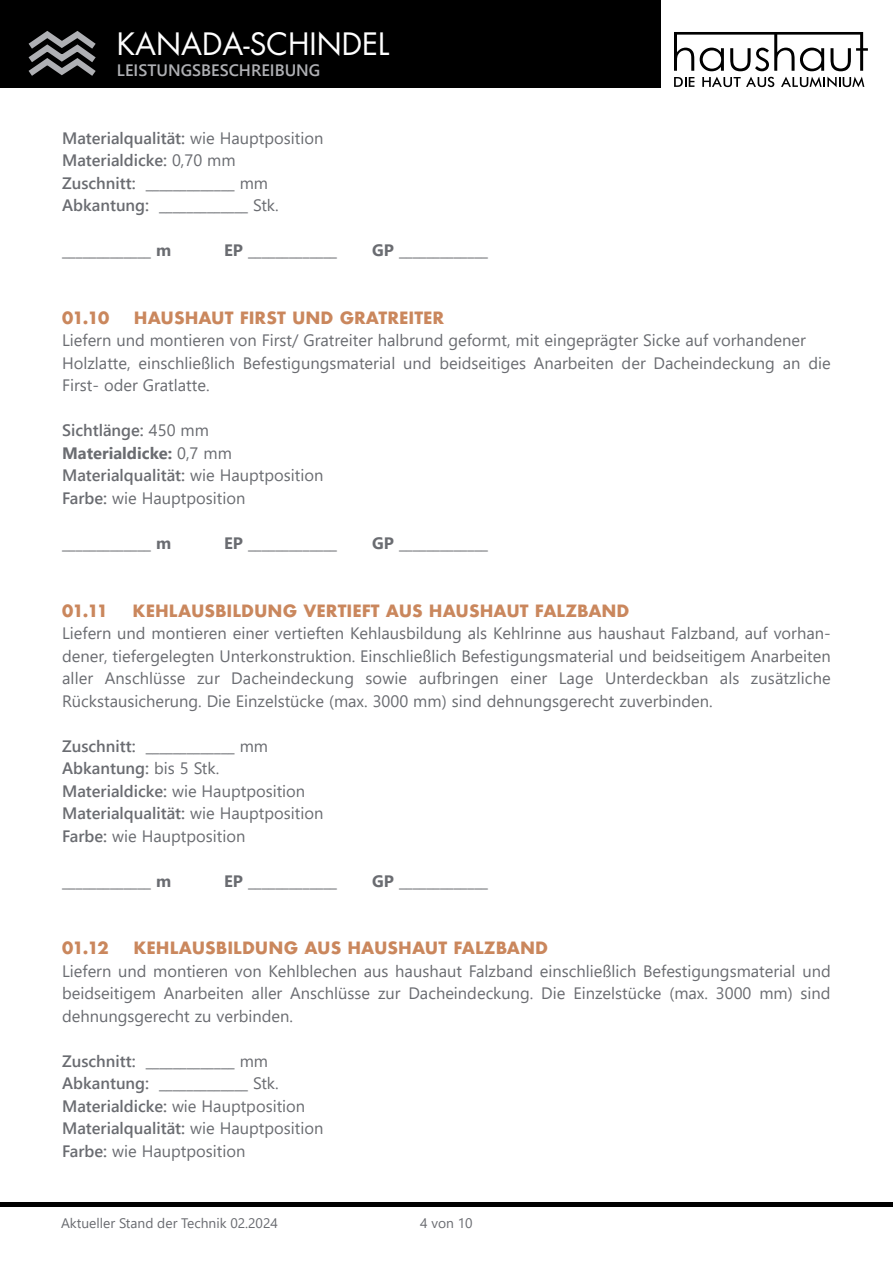
<style>
.page{position:relative;width:893px;height:1263px;background:#fff}
.page>*{position:absolute;margin:0;border:0;box-sizing:border-box;transform-origin:0 0}
.t1{font:30px "Futura";color:#fff}
.t2{font:16.5px/22.5px "Segoe UI";color:#6a6c71}
.t3{font:700 16.5px "Segoe UI";color:#6a6c71}
.t4{font:700 16.5px "Futura";color:#ca875d}
.t5{font:600 16.5px "Segoe UI";color:#afb0b4}
.t6{font:13.8px "Segoe UI";color:#6a6c71}
.s1{font-weight:600}
.s2{font-weight:700}
</style>
<div class="page">
<div style="left:1px;top:0;width:660px;height:87px;background:#000"></div>
<svg style="left:28px;top:31px;width:68px;height:45px"></svg>
<svg style="left:674px;top:32px;width:194px;height:39px"></svg>
<svg style="left:674px;top:77px;width:20px;height:10px"></svg>
<svg style="left:781px;top:77px;width:83px;height:10px"></svg>
<svg style="left:702px;top:77px;width:72px;height:10px"></svg>
<hr style="left:0;top:1202px;width:893px;height:4px;background:#000">
<h1 class="t1" style="left:117px;top:23px;width:274px">KANADA-SCHINDEL</h1>
<p class="t5" style="left:117px;top:55px;width:205px">LEISTUNGSBESCHREIBUNG</p>
<p class="t2" style="left:62px;top:125px;width:263px"><span class="s1">Materialqualität:</span> wie Hauptposition<br><span class="s1">Materialdicke:</span> 0,70 mm<br><span class="s1">Zuschnitt:</span> _____________ mm<br><span class="s1">Abkantung:</span> _____________ Stk.</p>
<p class="t3" style="left:62px;top:235px;width:111px">_____________ m</p>
<p class="t3" style="left:224px;top:235px;width:114px">EP _____________</p>
<p class="t3" style="left:372px;top:235px;width:117px">GP _____________</p>
<p class="t4" style="left:62px;top:306px;width:49px">01.10</p>
<p class="t4" style="left:134px;top:306px;width:312px">HAUSHAUT FIRST UND GRATREITER</p>
<p class="t2" style="left:62px;top:328px;width:770px">Liefern und montieren von First/ Gratreiter halbrund geformt, mit eingeprägter Sicke auf vorhandener<br>Holzlatte, einschließlich Befestigungsmaterial und beidseitiges Anarbeiten der Dacheindeckung an die<br>First- oder Gratlatte.</p>
<p class="t2" style="left:62px;top:418px;width:263px"><span class="s1">Sichtlänge:</span> 450 mm<br><span class="s2">Materialdicke:</span> 0,7 mm<br><span class="s1">Materialqualität:</span> wie Hauptposition<br><span class="s1">Farbe:</span> wie Hauptposition</p>
<p class="t3" style="left:62px;top:527px;width:111px">_____________ m</p>
<p class="t3" style="left:224px;top:527px;width:114px">EP _____________</p>
<p class="t3" style="left:372px;top:527px;width:117px">GP _____________</p>
<p class="t4" style="left:62px;top:598px;width:47px">01.11</p>
<p class="t4" style="left:133px;top:598px;width:498px">KEHLAUSBILDUNG VERTIEFT AUS HAUSHAUT FALZBAND</p>
<p class="t2" style="left:62px;top:620px;width:770px;text-align:justify">Liefern und montieren einer vertieften Kehlausbildung als Kehlrinne aus haushaut Falzband, auf vorhan&shy;dener, tiefergelegten Unterkonstruktion. Einschließlich Befestigungsmaterial und beidseitigem Anarbeiten aller Anschlüsse zur Dacheindeckung sowie aufbringen einer Lage Unterdeckban als zusätzliche Rückstausicherung. Die Einzelstücke (max. 3000 mm) sind dehnungsgerecht zuverbinden.</p>
<p class="t2" style="left:62px;top:733px;width:263px"><span class="s1">Zuschnitt:</span> _____________ mm<br><span class="s1">Abkantung:</span> bis 5 Stk.<br><span class="s1">Materialdicke:</span> wie Hauptposition<br><span class="s1">Materialqualität:</span> wie Hauptposition<br><span class="s1">Farbe:</span> wie Hauptposition</p>
<p class="t3" style="left:62px;top:865px;width:111px">_____________ m</p>
<p class="t3" style="left:224px;top:865px;width:114px">EP _____________</p>
<p class="t3" style="left:372px;top:865px;width:117px">GP _____________</p>
<p class="t4" style="left:62px;top:936px;width:48px">01.12</p>
<p class="t4" style="left:133px;top:936px;width:416px">KEHLAUSBILDUNG AUS HAUSHAUT FALZBAND</p>
<p class="t2" style="left:62px;top:958px;width:770px;text-align:justify">Liefern und montieren von Kehlblechen aus haushaut Falzband einschließlich Befestigungsmaterial und beidseitigem Anarbeiten aller Anschlüsse zur Dacheindeckung. Die Einzelstücke (max. 3000 mm) sind dehnungsgerecht zu verbinden.</p>
<p class="t2" style="left:62px;top:1048px;width:263px"><span class="s1">Zuschnitt:</span> _____________ mm<br><span class="s1">Abkantung:</span> _____________ Stk.<br><span class="s1">Materialdicke:</span> wie Hauptposition<br><span class="s1">Materialqualität:</span> wie Hauptposition<br><span class="s1">Farbe:</span> wie Hauptposition</p>
<p class="t6" style="left:61px;top:1210px;width:218px">Aktueller Stand der Technik 02.2024</p>
<p class="t6" style="left:420px;top:1210px;width:54px">4 von 10</p>
</div>
